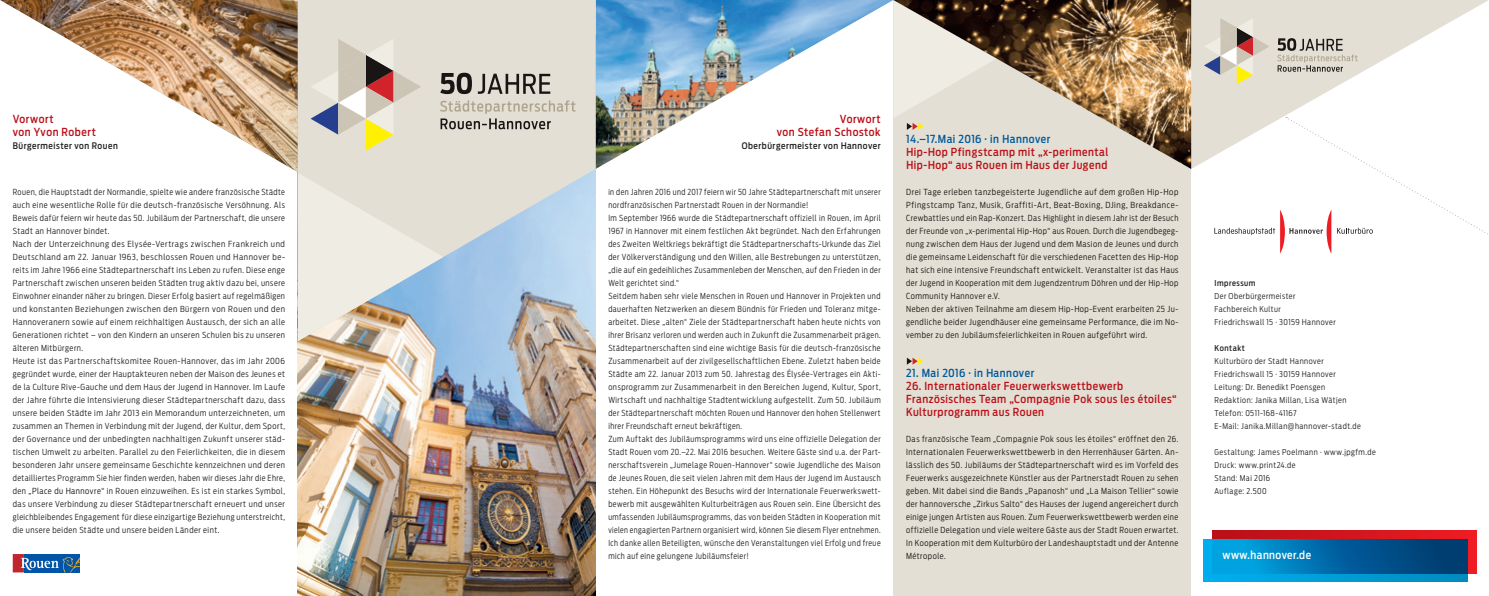
<style>
.page{position:relative;width:1489px;height:596px;background:#fff}
.page>*{position:absolute;margin:0;border:0;box-sizing:border-box;transform-origin:0 0}
.t1{font:500 11px/13px "Antenna Cond";letter-spacing:.05em;color:#bb1018}
.t2{font:500 11px "Antenna Cond";letter-spacing:.04em;color:#005a9c}
.t3{font:500 11px "Antenna Cond";letter-spacing:.04em;color:#fff}
.t4{font:500 9px "Antenna Cond";letter-spacing:.06em;color:#231f20}
.t5{font:300 8.3px/13px "Antenna Cond";letter-spacing:.06em;color:#231f20;scale:.94 1}
.t6{font:300 8.3px/13px "Antenna Cond";letter-spacing:.06em;color:#231f20}
.t7{font:300 8.3px/13px "Antenna Cond";letter-spacing:.06em;color:#191514}
.t8{font:300 8px/13px "Antenna Cond";letter-spacing:.06em;color:#231f20}
.t9{font:500 8px "Antenna Cond";letter-spacing:.06em;color:#231f20}
.s1{color:#191514}
</style>
<div class="page">
<div style="left:893px;top:0;width:298px;height:595px;background:#e3dfd4"></div>
<img style="left:298px;top:341px;width:297px;height:254px">
<img style="left:595px;top:0;width:596px;height:169px">
<img style="left:0;top:0;width:298px;height:172px">
<svg style="left:1191px;top:0;width:297px;height:169px;fill:#e3dfd4"></svg>
<svg style="left:298px;top:0;width:297px;height:341px;fill:#e3dfd4"></svg>
<svg style="left:298px;top:173px;width:145px;height:168px"></svg>
<svg style="left:1203px;top:539px;width:264px;height:42px"></svg>
<div style="left:1212px;top:530px;width:263px;height:43px;background:linear-gradient(to right,#b70f18,#ec1d23)"></div>
<svg style="left:1212px;top:539px;width:255px;height:34px"></svg>
<svg style="left:1214px;top:117px;width:274px;height:136px"></svg>
<svg style="left:310px;top:39px;width:111px;height:111px"></svg>
<svg style="left:1203px;top:18px;width:66px;height:66px"></svg>
<svg style="left:893px;top:0;width:182px;height:130px"></svg>
<svg style="left:906px;top:357px;width:17px;height:7px"></svg>
<svg style="left:440px;top:73px;width:110px;height:21px"></svg>
<svg style="left:1277px;top:38px;width:80px;height:34px"></svg>
<svg style="left:440px;top:100px;width:135px;height:29px"></svg>
<div style="left:13px;top:553px;width:11px;height:19px;background:#c0262d"></div>
<div style="left:24px;top:553px;width:56px;height:19px;background:#0154a6"></div>
<svg style="left:21px;top:556px;width:59px;height:16px"></svg>
<h1 class="t1" style="left:13px;top:113px;width:85px">Vorwort<br>von Yvon Robert</h1>
<p class="t4" style="left:13px;top:141px;width:107px">Bürgermeister von Rouen</p>
<p class="t6" style="left:13px;top:185px;width:274px">Rouen, die Hauptstadt der Normandie, spielte wie andere französische Städte auch eine wesentliche Rolle für die deutsch-französische Versöhnung. Als Beweis dafür feiern wir heute das 50. Jubiläum der Partnerschaft, die unsere Stadt an Hannover bindet.<br>Nach der Unterzeichnung des Elysée-Vertrags zwischen Frankreich und Deutschland am 22. Januar 1963, beschlossen Rouen und Hannover be&shy;reits im Jahre 1966 eine Städtepartnerschaft ins Leben zu rufen. Diese enge Partnerschaft zwischen unseren beiden Städten trug aktiv dazu bei, unsere Einwohner einander näher zu bringen. Dieser Erfolg basiert auf regelmäßigen und konstanten Beziehungen zwischen den Bürgern von Rouen und den Hannoveranern sowie auf einem reichhaltigen Austausch, der sich an alle Generationen richtet – von den Kindern an unseren Schulen bis zu unseren älteren Mitbürgern.<br>Heute ist das Partnerschaftskomitee Rouen-Hannover, das im Jahr 2006 gegründet wurde, einer der Hauptakteuren neben der Maison des Jeunes et de la Culture Rive-Gauche und dem Haus der Jugend in Hannover. Im Laufe der Jahre führte die Intensivierung dieser Städtepartnerschaft dazu, dass unsere beiden Städte im Jahr 2013 ein Memorandum unterzeichneten, um zusammen an Themen in Verbindung mit der Jugend, der Kultur, dem Sport, der Governance und der unbedingten nachhaltigen Zukunft unserer städ&shy;tischen Umwelt zu arbeiten. Parallel zu den Feierlichkeiten, die in diesem besonderen Jahr unsere gemeinsame Geschichte kennzeichnen und deren detailliertes Programm Sie hier finden werden, haben wir dieses Jahr die Ehre, den <span class="s1">„Place du Hannovre“</span> in Rouen einzuweihen. Es ist ein starkes Symbol, das unsere Verbindung zu dieser Städtepartnerschaft erneuert und unser gleichbleibendes Engagement für diese einzigartige Beziehung unterstreicht, die unsere beiden Städte und unsere beiden Länder eint.</p>
<h1 class="t1" style="left:776px;top:113px;width:105px;text-align:right">Vorwort<br>von Stefan Schostok</h1>
<p class="t4" style="left:741px;top:141px;width:140px">Oberbürgermeister von Hannover</p>
<p class="t5" style="left:608px;top:185px;width:291px">in den Jahren 2016 und 2017 feiern wir 50 Jahre Städtepartnerschaft mit unserer nordfranzösischen Partnerstadt Rouen in der Normandie!<br>Im September 1966 wurde die Städtepartnerschaft offiziell in Rouen, im April 1967 in Hannover mit einem festlichen Akt begründet. Nach den Erfahrungen des Zweiten Weltkriegs bekräftigt die Städtepartnerschafts-Urkunde das Ziel der Völkerverständigung und den Willen, alle Bestrebungen zu unterstützen, „die auf ein gedeihliches Zusammenleben der Menschen, auf den Frieden in der Welt gerichtet sind.“<br>Seitdem haben sehr viele Menschen in Rouen und Hannover in Projekten und dauerhaften Netzwerken an diesem Bündnis für Frieden und Toleranz mitge&shy;arbeitet. Diese „alten“ Ziele der Städtepartnerschaft haben heute nichts von ihrer Brisanz verloren und werden auch in Zukunft die Zusammenarbeit prägen.<br>Städtepartnerschaften sind eine wichtige Basis für die deutsch-französische Zusammenarbeit auf der zivilgesellschaftlichen Ebene. Zuletzt haben beide Städte am 22. Januar 2013 zum 50. Jahrestag des Élysée-Vertrages ein Akti&shy;onsprogramm zur Zusammenarbeit in den Bereichen Jugend, Kultur, Sport, Wirtschaft und nachhaltige Stadtentwicklung aufgestellt. Zum 50. Jubiläum der Städtepartnerschaft möchten Rouen und Hannover den hohen Stellenwert ihrer Freundschaft erneut bekräftigen.<br>Zum Auftakt des Jubiläumsprogramms wird uns eine offizielle Delegation der Stadt Rouen vom 20.–22. Mai 2016 besuchen. Weitere Gäste sind u.a. der Part&shy;nerschaftsverein „Jumelage Rouen-Hannover“ sowie Jugendliche des Maison de Jeunes Rouen, die seit vielen Jahren mit dem Haus der Jugend im Austausch stehen. Ein Höhepunkt des Besuchs wird der Internationale Feuerwerkswett&shy;bewerb mit ausgewählten Kulturbeiträgen aus Rouen sein. Eine Übersicht des umfassenden Jubiläumsprogramms, das von beiden Städten in Kooperation mit vielen engagierten Partnern organisiert wird, können Sie diesem Flyer entnehmen.<br>Ich danke allen Beteiligten, wünsche den Veranstaltungen viel Erfolg und freue mich auf eine gelungene Jubiläumsfeier!</p>
<h1 class="t2" style="left:906px;top:132px;width:146px">14.–17.Mai 2016 · in Hannover</h1>
<h1 class="t1" style="left:906px;top:145px;width:204px">Hip-Hop Pfingstcamp mit „x-perimental<br>Hip-Hop“ aus Rouen im Haus der Jugend</h1>
<p class="t7" style="left:906px;top:185px;width:274px">Drei Tage erleben tanzbegeisterte Jugendliche auf dem großen Hip-Hop Pfingstcamp Tanz, Musik, Graffiti-Art, Beat-Boxing, DJing, Breakdance-Crewbattles und ein Rap-Konzert. Das Highlight in diesem Jahr ist der Besuch der Freunde von „x-perimental Hip-Hop“ aus Rouen. Durch die Jugendbegeg&shy;nung zwischen dem Haus der Jugend und dem Masion de Jeunes und durch die gemeinsame Leidenschaft für die verschiedenen Facetten des Hip-Hop hat sich eine intensive Freundschaft entwickelt. Veranstalter ist das Haus der Jugend in Kooperation mit dem Jugendzentrum Döhren und der Hip-Hop Community Hannover e.V.<br>Neben der aktiven Teilnahme am diesem Hip-Hop-Event erarbeiten 25 Ju&shy;gendliche beider Jugendhäuser eine gemeinsame Performance, die im No&shy;vember zu den Jubiläumsfeierlichkeiten in Rouen aufgeführt wird.</p>
<h1 class="t2" style="left:906px;top:366px;width:129px">21. Mai 2016 · in Hannover</h1>
<h1 class="t1" style="left:906px;top:379px;width:272px">26. Internationaler Feuerwerkswettbewerb<br>Französisches Team „Compagnie Pok sous les étoiles“<br>Kulturprogramm aus Rouen</h1>
<p class="t7" style="left:906px;top:432px;width:274px;text-align:justify">Das französische Team „Compagnie Pok sous les étoiles“ eröffnet den 26.<br>Internationalen Feuerwerkswettbewerb in den Herrenhäuser Gärten. An&shy;lässlich des 50. Jubiläums der Städtepartnerschaft wird es im Vorfeld des Feuerwerks ausgezeichnete Künstler aus der Partnerstadt Rouen zu sehen geben. Mit dabei sind die Bands „Papanosh“ und „La Maison Tellier“ sowie der hannoversche „Zirkus Salto“ des Hauses der Jugend angereichert durch einige jungen Artisten aus Rouen. Zum Feuerwerkswettbewerb werden eine offizielle Delegation und viele weitere Gäste aus der Stadt Rouen erwartet.<br>In Kooperation mit dem Kulturbüro der Landeshauptstadt und der Antenne Métropole.</p>
<p class="t9" style="left:1214px;top:278px;width:42px">Impressum</p>
<p class="t8" style="left:1214px;top:289px;width:123px">Der Oberbürgermeister<br>Fachbereich Kultur<br>Friedrichswall 15 · 30159 Hannover</p>
<p class="t9" style="left:1214px;top:343px;width:32px">Kontakt</p>
<p class="t8" style="left:1214px;top:354px;width:148px">Kulturbüro der Stadt Hannover Friedrichswall 15 · 30159 Hannover Leitung: Dr. Benedikt Poensgen Redaktion: Janika Millan, Lisa Wätjen Telefon: 0511-168-41167<br>E-Mail: Janika.Millan@hannover-stadt.de</p>
<p class="t8" style="left:1214px;top:445px;width:163px">Gestaltung: James Poelmann · www.jpgfm.de<br>Druck: www.print24.de<br>Stand: Mai 2016<br>Auflage: 2.500</p>
<h1 class="t3" style="left:1222px;top:548px;width:90px">www.hannover.de</h1>
</div>
